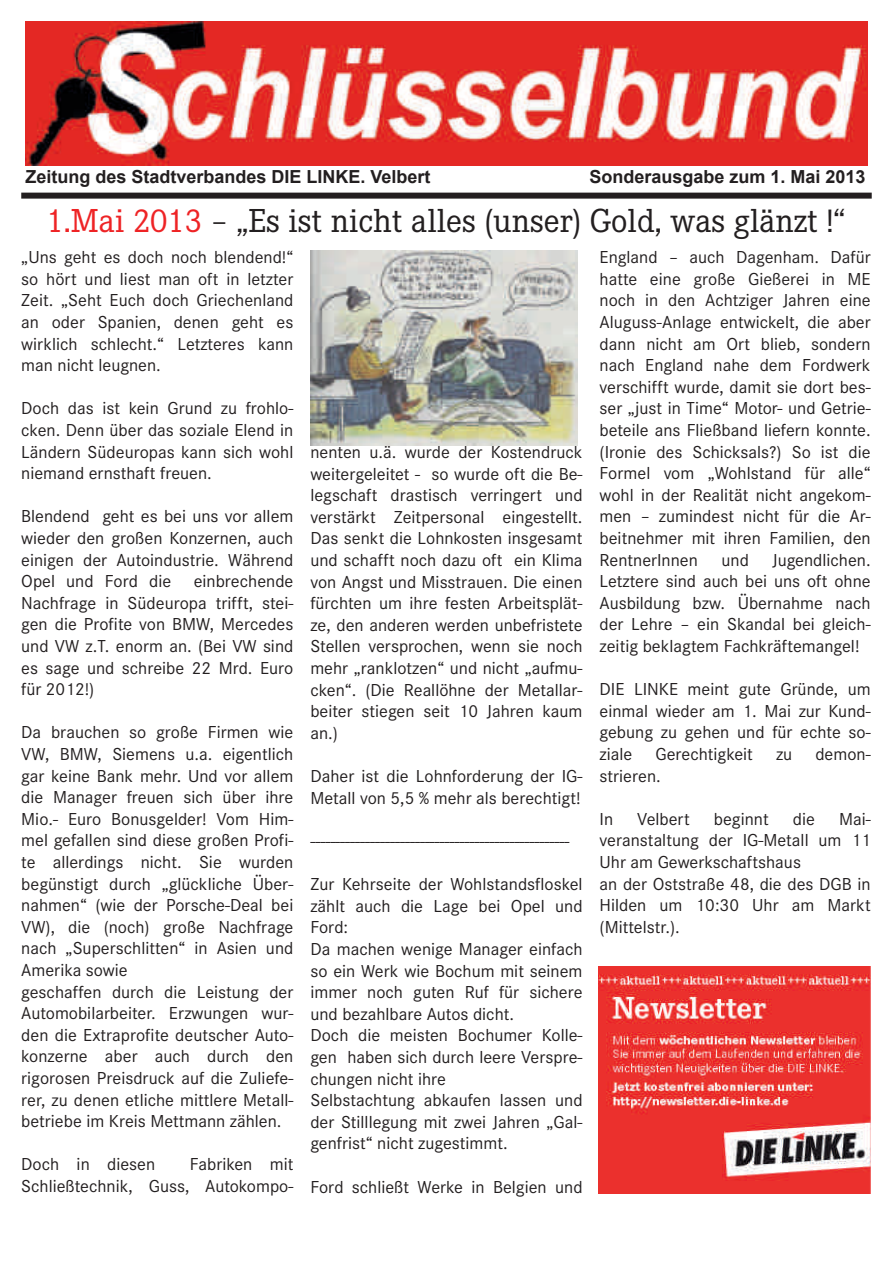
<style>
.page{position:relative;width:893px;height:1263px;background:#fff}
.page>*{position:absolute;margin:0;border:0;box-sizing:border-box;transform-origin:0 0}
.t1{font:34.5px "Corporate E";color:#231f20}
.t2{font:18px/21.6px "Corporate S";color:#231f20;text-align:justify}
.t3{font:700 18px "Arial";color:#231f20}
.s1{color:#ee2325}
</style>
<div class="page">
<img style="left:26px;top:21px;width:841px;height:144px">
<div style="left:21px;top:193px;width:851px;height:6px;background:#231f20"></div>
<img style="left:310px;top:251px;width:267px;height:194px">
<img style="left:598px;top:966px;width:273px;height:228px">
<p class="t3" style="left:26px;top:167px;width:407px">Zeitung des Stadtverbandes DIE LINKE. Velbert</p>
<p class="t3" style="left:589px;top:167px;width:278px">Sonderausgabe zum 1. Mai 2013</p>
<h1 class="t1" style="left:47px;top:202px;width:800px"><span class="s1">1.Mai 2013</span> – „Es ist nicht alles (unser) Gold, was glänzt !“</h1>
<p class="t2" style="left:21px;top:246px;width:274px">„Uns geht es doch noch blendend!“ so hört und liest man oft in letzter Zeit. „Seht Euch doch Griechenland an oder Spanien, denen geht es wirklich schlecht.“ Letzteres kann man nicht leugnen.</p>
<p class="t2" style="left:21px;top:398px;width:274px">Doch das ist kein Grund zu frohlo&shy;cken. Denn über das soziale Elend in Ländern Südeuropas kann sich wohl niemand ernsthaft freuen.</p>
<p class="t2" style="left:21px;top:506px;width:274px">Blendend geht es bei uns vor allem wieder den großen Konzernen, auch einigen der Autoindustrie. Während Opel und Ford die einbrechende Nachfrage in Südeuropa trifft, stei&shy;gen die Profite von BMW, Mercedes und VW z.T. enorm an. (Bei VW sind es sage und schreibe 22 Mrd. Euro für 2012!)</p>
<p class="t2" style="left:21px;top:722px;width:274px;text-align:left">Da brauchen so große Firmen wie VW, BMW, Siemens u.a. eigentlich gar keine Bank mehr. Und vor allem die Manager freuen sich über ihre Mio.- Euro Bonusgelder! Vom Him&shy;mel gefallen sind diese großen Profi&shy;te allerdings nicht. Sie wurden begünstigt durch „glückliche Über&shy;nahmen“ (wie der Porsche-Deal bei VW), die (noch) große Nachfrage nach „Superschlitten“ in Asien und Amerika sowie<br>geschaffen durch die Leistung der Automobilarbeiter. Erzwungen wur&shy;den die Extraprofite deutscher Auto&shy;konzerne aber auch durch den rigorosen Preisdruck auf die Zuliefe&shy;rer, zu denen etliche mittlere Metall&shy;betriebe im Kreis Mettmann zählen.</p>
<p class="t2" style="left:21px;top:1154px;width:135px">Doch in diesen</p>
<p class="t2" style="left:600px;top:246px;width:273px">England – auch Dagenham. Dafür hatte eine große Gießerei in ME noch in den Achtziger Jahren eine Aluguss-Anlage entwickelt, die aber dann nicht am Ort blieb, sondern nach England nahe dem Fordwerk verschifft wurde, damit sie dort bes&shy;ser „just in Time“ Motor- und Getrie&shy;beteile ans Fließband liefern konnte. (Ironie des Schicksals?) So ist die Formel vom „Wohlstand für alle“ wohl in der Realität nicht angekom&shy;men – zumindest nicht für die Ar&shy;beitnehmer mit ihren Familien, den RentnerInnen</p>
<p class="t2" style="left:310px;top:441px;width:274px">nenten u.ä. wurde der Kostendruck weitergeleitet - so wurde oft die Be&shy;legschaft drastisch verringert und verstärkt Zeitpersonal eingestellt.<br>Das senkt die Lohnkosten insgesamt und schafft noch dazu oft ein Klima von Angst und Misstrauen. Die einen fürchten um ihre festen Arbeitsplät&shy;ze, den anderen werden unbefristete Stellen versprochen, wenn sie noch mehr „ranklotzen“ und nicht „aufmu&shy;cken“. (Die Reallöhne der Metallar&shy;beiter stiegen seit 10 Jahren kaum an.)</p>
<p class="t2" style="left:310px;top:765px;width:274px">Daher ist die Lohnforderung der IG-<br>Metall von 5,5 % mehr als berechtigt!</p>
<p class="t2" style="left:310px;top:830px;width:261px">----------------------------------------------------</p>
<p class="t2" style="left:310px;top:873px;width:274px;text-align:left">Zur Kehrseite der Wohlstandsfloskel zählt auch die Lage bei Opel und<br>Ford:<br>Da machen wenige Manager einfach so ein Werk wie Bochum mit seinem immer noch guten Ruf für sichere und bezahlbare Autos dicht.<br>Doch die meisten Bochumer Kolle&shy;gen haben sich durch leere Verspre&shy;chungen nicht ihre<br>Selbstachtung abkaufen lassen und der Stilllegung mit zwei Jahren „Gal&shy;genfrist“ nicht zugestimmt.</p>
<p class="t2" style="left:310px;top:1176px;width:274px">Ford schließt Werke in Belgien und</p>
<p class="t2" style="left:600px;top:549px;width:273px;text-indent:173px">Jugendlichen.<br>Letztere sind auch bei uns oft ohne Ausbildung bzw. Übernahme nach der Lehre – ein Skandal bei gleich&shy;zeitig beklagtem Fachkräftemangel!</p>
<p class="t2" style="left:600px;top:678px;width:273px">DIE LINKE meint gute Gründe, um einmal wieder am 1. Mai zur Kund&shy;gebung zu gehen und für echte so&shy;ziale</p>
<p class="t2" style="left:721px;top:549px;width:29px">und</p>
<p class="t2" style="left:655px;top:743px;width:99px">Gerechtigkeit</p>
<p class="t2" style="left:776px;top:743px;width:18px">zu</p>
<p class="t2" style="left:815px;top:743px;width:57px">demon-</p>
<p class="t2" style="left:600px;top:765px;width:63px">strieren.</p>
<p class="t2" style="left:600px;top:808px;width:15px">In</p>
<p class="t2" style="left:637px;top:808px;width:54px">Velbert</p>
<p class="t2" style="left:714px;top:808px;width:56px">beginnt</p>
<p class="t2" style="left:793px;top:808px;width:24px">die</p>
<p class="t2" style="left:600px;top:808px;width:273px;text-align:left;text-indent:239px">Mai&shy;veranstaltung der IG-Metall um 11<br>Uhr am Gewerkschaftshaus<br>an der Oststraße 48, die des DGB in<br>Hilden um 10:30 Uhr am Markt (Mittelstr.).</p>
<p class="t2" style="left:21px;top:1154px;width:274px;text-align:right">Fabriken mit<br>Schließtechnik, Guss, Autokompo-</p>
</div>
